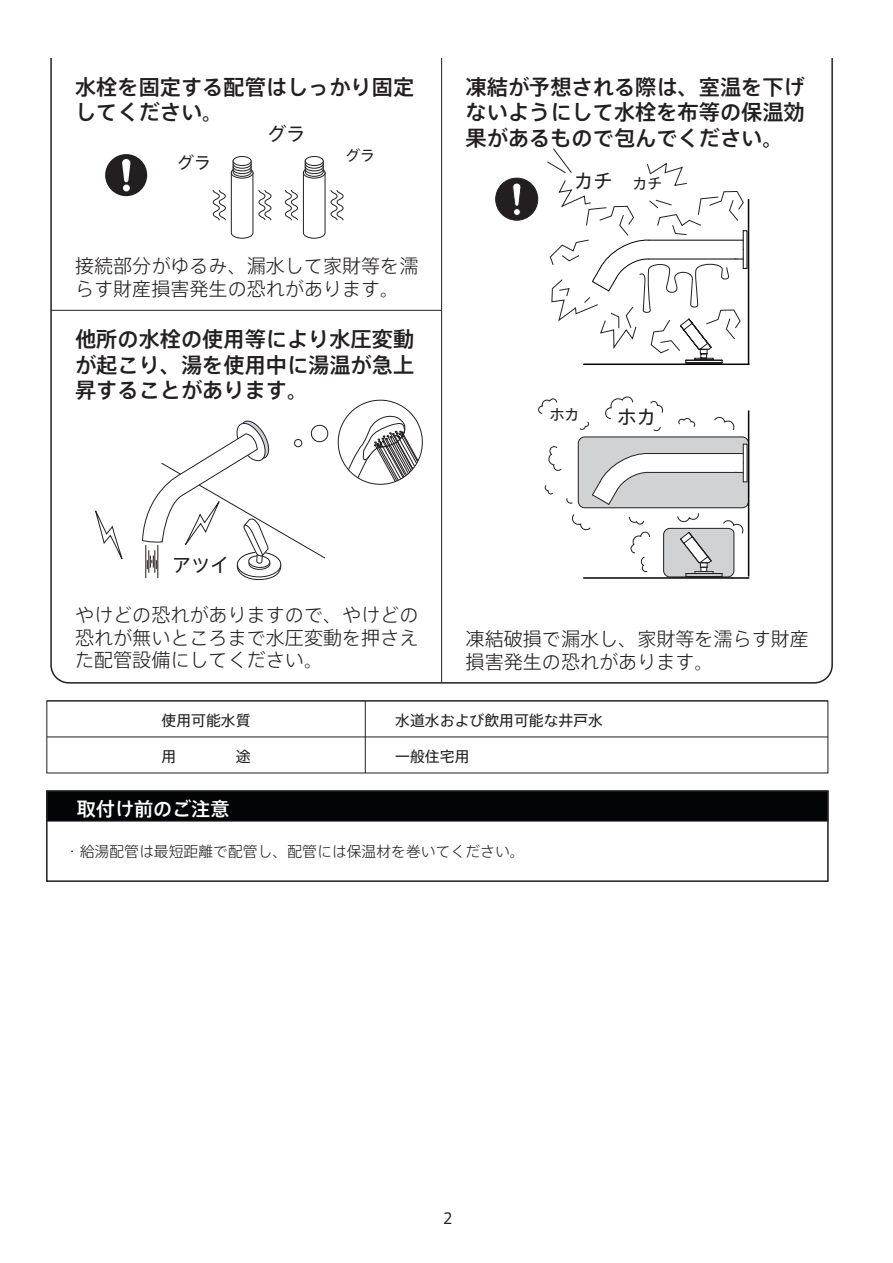
<style>
.page{position:relative;width:893px;height:1263px;background:#fff}
.page>*{position:absolute;margin:0;border:0;box-sizing:border-box;transform-origin:0 0}
.t1{font:500 21.15px/25.5px "Axis Std";color:#231f20;text-align:justify}
.t2{font:300 19.05px/23px "Axis Std";color:#231f20}
.t3{font:19.05px "Axis Std";color:#231f20}
.t4{font:500 19.05px "Axis Std";color:#fff}
.t5{font:16.95px "Axis Std";color:#231f20}
.t6{font:15px "Axis Std";color:#231f20}
.t7{font:300 14.85px "Axis Std";color:#231f20}
.t8{font:14.85px "Axis Std";color:#231f20}
.s1{font-size:14.85px}
</style>
<div class="page">
<svg style="left:50px;top:58px;width:783px;height:626px"></svg>
<div style="left:105px;top:154px;width:42px;height:42px;background:#231f20;border-radius:50%"></div>
<div style="left:123px;top:185px;width:7px;height:6px;background:#fff;border-radius:50%"></div>
<svg style="left:122px;top:159px;width:8px;height:23px"></svg>
<div style="left:233px;top:156px;width:18px;height:10px;background:#fff;border-radius:50%"></div>
<div style="left:233px;top:156px;width:18px;height:10px;border:1px solid #231f20;border-radius:50%"></div>
<svg style="left:213px;top:160px;width:59px;height:79px"></svg>
<svg style="left:305px;top:156px;width:18px;height:10px"></svg>
<div style="left:305px;top:156px;width:19px;height:10px;border:1px solid #231f20;border-radius:50%"></div>
<svg style="left:285px;top:160px;width:59px;height:79px"></svg>
<div style="left:496px;top:178px;width:42px;height:42px;background:#231f20;border-radius:50%"></div>
<div style="left:496px;top:178px;width:42px;height:42px;border:1px solid #231f20;border-radius:50%"></div>
<div style="left:513px;top:209px;width:7px;height:6px;background:#fff;border-radius:50%"></div>
<div style="left:513px;top:208px;width:7px;height:8px;border:1px solid #231f20;border-radius:50%"></div>
<svg style="left:512px;top:183px;width:9px;height:23px"></svg>
<hr style="left:748px;top:200px;width:1px;height:164px;background:#030303">
<svg style="left:343px;top:415px;width:79px;height:69px"></svg>
<svg style="left:92px;top:502px;width:31px;height:58px"></svg>
<hr style="left:158px;top:545px;width:1px;height:33px;background:#201813">
<hr style="left:146px;top:545px;width:1px;height:33px;background:#201813">
<hr style="left:365px;top:701px;width:1px;height:72px;background:#231f20">
<hr style="left:47px;top:700px;width:781px;height:1px;background:#231f20">
<hr style="left:47px;top:736px;width:781px;height:1px;background:#231f20">
<div style="left:46px;top:791px;width:782px;height:30px;background:#020405;border:1px solid #231f20"></div>
<div style="left:46px;top:790px;width:783px;height:92px;border:2px solid #231f20"></div>
<hr style="left:584px;top:363px;width:165px;height:2px;background:#030303">
<hr style="left:584px;top:577px;width:165px;height:2px;background:#030303">
<svg style="left:237px;top:552px;width:44px;height:28px"></svg>
<div style="left:237px;top:552px;width:44px;height:28px;border:1px solid #231f20;border-radius:50%"></div>
<svg style="left:237px;top:552px;width:44px;height:25px"></svg>
<div style="left:237px;top:552px;width:44px;height:25px;border:1px solid #231f20;border-radius:50%"></div>
<svg style="left:142px;top:419px;width:187px;height:154px"></svg>
<svg style="left:547px;top:148px;width:201px;height:216px"></svg>
<svg style="left:538px;top:397px;width:211px;height:181px"></svg>
<p class="t1" style="left:75px;top:73px;width:341px">水栓を固定する配管はしっかり固定してください。</p>
<p class="t5" style="left:177px;top:150px;width:35px">グラ</p>
<p class="t3" style="left:267px;top:120px;width:40px">グラ</p>
<p class="t8" style="left:345px;top:145px;width:31px">グラ</p>
<p class="t2" style="left:75px;top:253px;width:345px">接続部分がゆるみ、漏水して家財等を濡らす財産損害発生の恐れがあります。</p>
<p class="t1" style="left:75px;top:325px;width:341px">他所の水栓の使用等により水圧変動が起こり、湯を使用中に湯温が急上昇することがあります。</p>
<p class="t1" style="left:466px;top:73px;width:341px">凍結が予想される際は、室温を下げないようにして水栓を布等の保温効果があるもので包んでください。</p>
<p class="t3" style="left:574px;top:167px;width:89px">カチ <span class="s1">カチ</span></p>
<p class="t8" style="left:550px;top:404px;width:31px">ホカ</p>
<p class="t3" style="left:618px;top:402px;width:40px">ホカ</p>
<p class="t3" style="left:172px;top:550px;width:59px">アツイ</p>
<p class="t2" style="left:75px;top:602px;width:345px;text-align:justify">やけどの恐れがありますので、やけどの恐れが無いところまで水圧変動を押さえた配管設備にしてください。</p>
<p class="t2" style="left:466px;top:626px;width:345px">凍結破損で漏水し、家財等を濡らす財産損害発生の恐れがあります。</p>
<p class="t8" style="left:162px;top:709px;width:91px">使用可能水質</p>
<p class="t8" style="left:395px;top:709px;width:209px">水道水および飲用可能な井戸水</p>
<p class="t8" style="left:395px;top:745px;width:76px">一般住宅用</p>
<p class="t4" style="left:77px;top:794px;width:154px">取付け前のご注意</p>
<p class="t7" style="left:65px;top:840px;width:461px">・給湯配管は最短距離で配管し、配管には保温材を巻いてください。</p>
<p class="t6" style="left:443px;top:1207px;width:12px">2</p>
</div>
